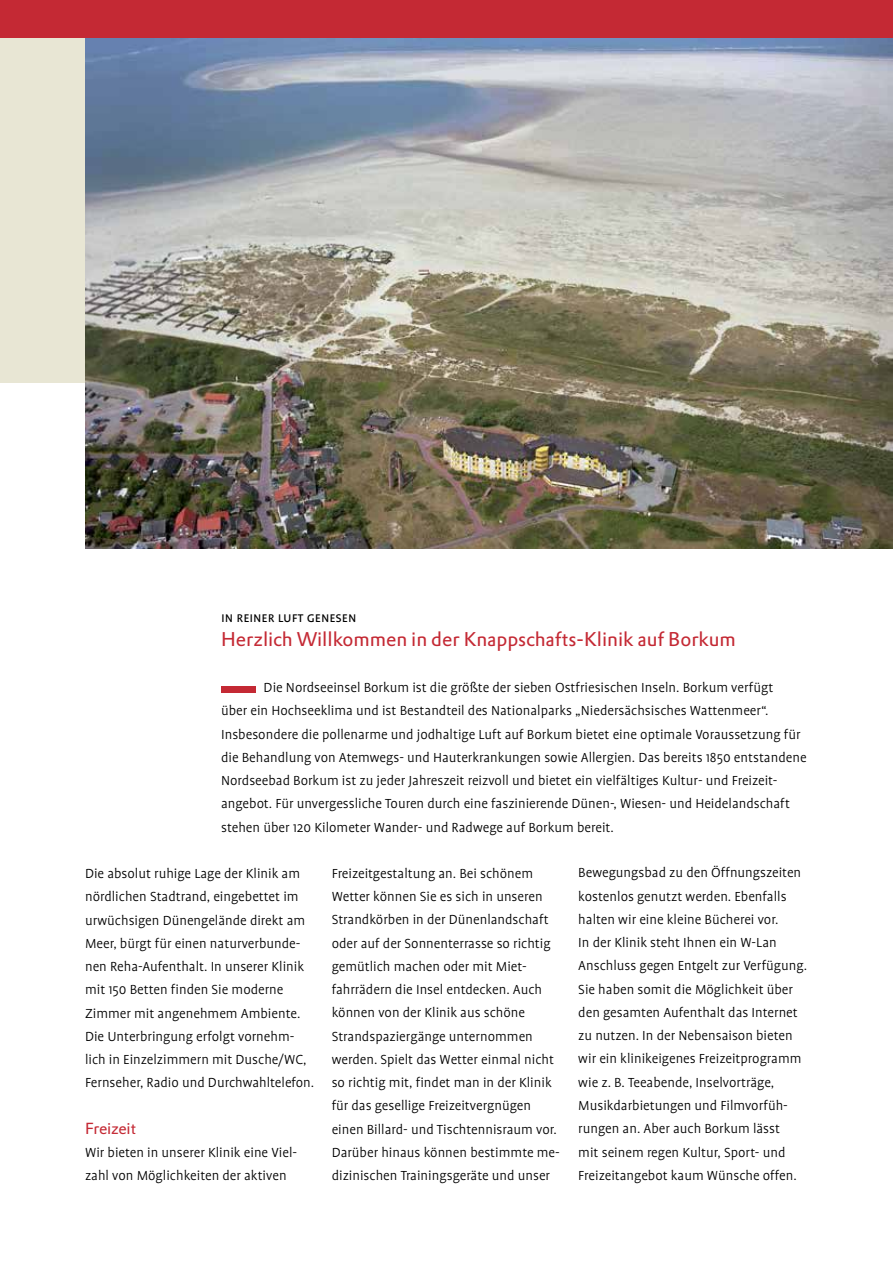
<style>
.page{position:relative;width:893px;height:1263px;background:#fff}
.page>*{position:absolute;margin:0;border:0;box-sizing:border-box;transform-origin:0 0}
.t1{font:19.5px "DTL Prokyon T";letter-spacing:-.005em;color:#c42934}
.t2{font:15.75px "DTL Prokyon T";letter-spacing:-.02em;color:#c42934}
.t3{font:300 15px/23.2px "Profile";color:#000}
.t4{font:15px "Profile SC";color:#000}
</style>
<div class="page">
<div style="left:0;top:17px;width:893px;height:366px;background:#e8e6d4"></div>
<div style="left:0;top:0;width:893px;height:38px;background:#c42934"></div>
<div style="left:221px;top:686px;width:34px;height:6px;background:#c42934"></div>
<img style="left:85px;top:38px;width:808px;height:511px">
<p class="t4" style="left:221px;top:610px;width:137px">in reiner luft genesen</p>
<h1 class="t1" style="left:221px;top:626px;width:516px">Herzlich Willkommen in der Knappschafts-Klinik auf Borkum</h1>
<p class="t3" style="left:221px;top:676px;width:587px;text-indent:43px">Die Nordseeinsel Borkum ist die größte der sieben Ostfriesischen Inseln. Borkum verfügt<br>über ein Hochseeklima und ist Bestandteil des Nationalparks „Niedersächsisches Wattenmeer“.<br>Insbesondere die pollenarme und jodhaltige Luft auf Borkum bietet eine optimale Voraussetzung für die Behandlung von Atemwegs- und Hauterkrankungen sowie Allergien. Das bereits 1850 entstandene Nordseebad Borkum ist zu jeder Jahreszeit reizvoll und bietet ein vielfältiges Kultur- und Freizeit&shy;angebot. Für unvergessliche Touren durch eine faszinierende Dünen-, Wiesen- und Heidelandschaft stehen über 120 Kilometer Wander- und Radwege auf Borkum bereit.</p>
<p class="t3" style="left:85px;top:862px;width:231px">Die absolut ruhige Lage der Klinik am nördlichen Stadtrand, eingebettet im urwüchsigen Dünengelände direkt am Meer, bürgt für einen naturverbunde&shy;nen Reha-Aufenthalt. In unserer Klinik mit 150 Betten finden Sie moderne Zimmer mit angenehmem Ambiente.<br>Die Unterbringung erfolgt vornehm&shy;lich in Einzelzimmern mit Dusche/WC, Fernseher, Radio und Durchwahltelefon.</p>
<p class="t2" style="left:85px;top:1118px;width:52px">Freizeit</p>
<p class="t3" style="left:85px;top:1141px;width:212px">Wir bieten in unserer Klinik eine Viel&shy;zahl von Möglichkeiten der aktiven</p>
<p class="t3" style="left:332px;top:862px;width:230px">Freizeitgestaltung an. Bei schönem Wetter können Sie es sich in unseren Strandkörben in der Dünenlandschaft oder auf der Sonnenterrasse so richtig gemütlich machen oder mit Miet&shy;fahrrädern die Insel entdecken. Auch können von der Klinik aus schöne Strandspaziergänge unternommen werden. Spielt das Wetter einmal nicht so richtig mit, findet man in der Klinik für das gesellige Freizeitvergnügen einen Billard- und Tischtennisraum vor.<br>Darüber hinaus können bestimmte me&shy;dizinischen Trainingsgeräte und unser</p>
<p class="t3" style="left:578px;top:861px;width:230px">Bewegungsbad zu den Öffnungszeiten kostenlos genutzt werden. Ebenfalls halten wir eine kleine Bücherei vor.<br>In der Klinik steht Ihnen ein W-Lan Anschluss gegen Entgelt zur Verfügung.<br>Sie haben somit die Möglichkeit über den gesamten Aufenthalt das Internet zu nutzen. In der Nebensaison bieten wir ein klinikeigenes Freizeitprogramm wie z. B. Teeabende, Inselvorträge, Musikdarbietungen und Filmvorfüh&shy;rungen an. Aber auch Borkum lässt<br>mit seinem regen Kultur, Sport- und Freizeitangebot kaum Wünsche offen.</p>
</div>
